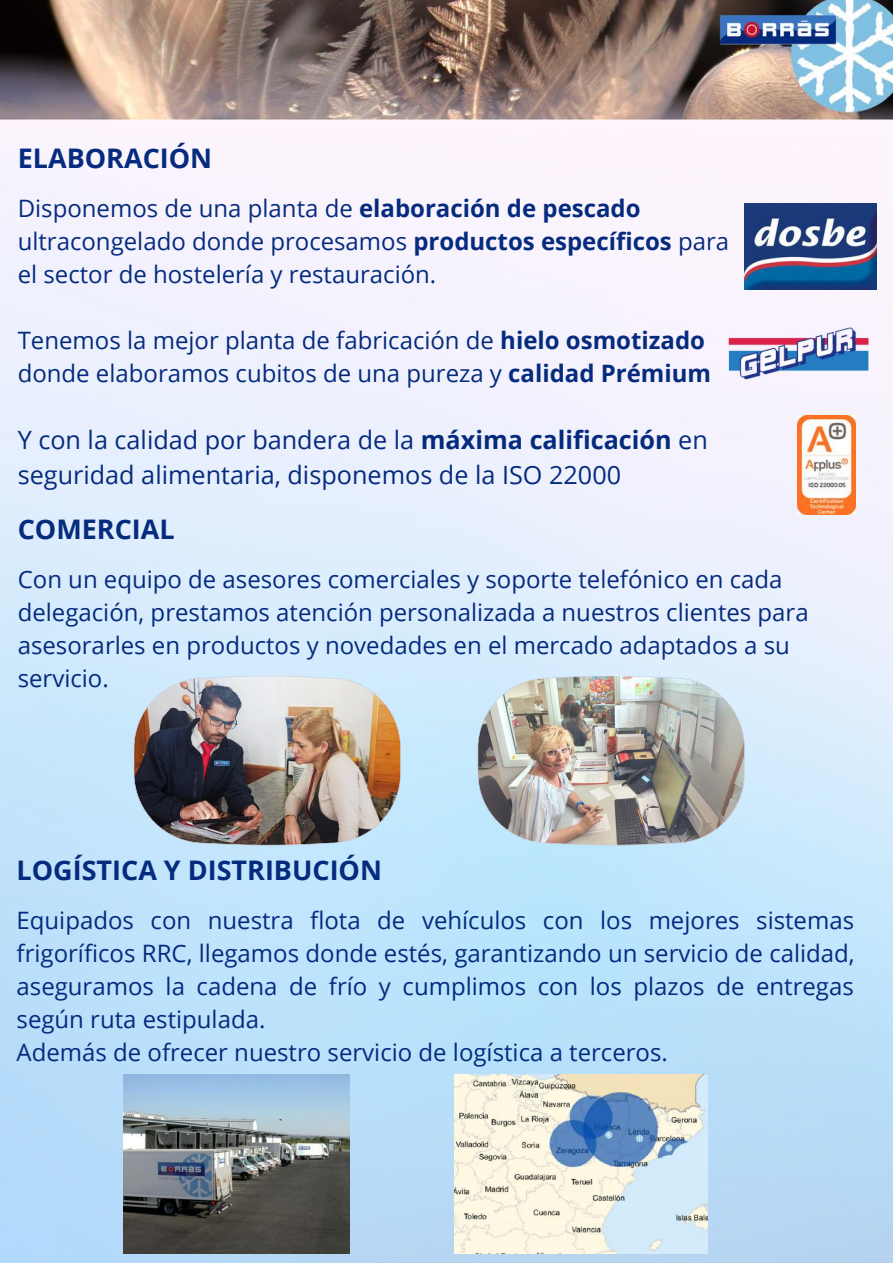
<style>
.page{position:relative;width:893px;height:1264px;background:#fff}
.page>*{position:absolute;margin:0;border:0;box-sizing:border-box;transform-origin:0 0}
.t1{font:700 27px "Open Sans";color:#052b7e}
.t2{font:25.2px/35px "Open Sans";color:#052b7e}
.t3{font:24px/33px "Open Sans";color:#052b7e}
.s1{font-weight:700}
</style>
<div class="page">
<img style="left:0;top:0;width:892px;height:1262px">
<img style="left:744px;top:203px;width:132px;height:87px">
<img style="left:719px;top:316px;width:156px;height:73px">
<img style="left:797px;top:415px;width:58px;height:99px">
<img style="left:134px;top:675px;width:267px;height:170px">
<img style="left:477px;top:675px;width:267px;height:170px">
<img style="left:123px;top:1073px;width:226px;height:180px">
<img style="left:455px;top:1073px;width:252px;height:180px">
<p class="t1" style="left:18px;top:139px;width:196px">ELABORACIÓN</p>
<p class="t3" style="left:18px;top:191px;width:713px">Disponemos de una planta de <span class="s1">elaboración de pescado </span>ultracongelado donde procesamos <span class="s1">productos específicos</span> para el sector de hostelería y restauración.</p>
<p class="t3" style="left:18px;top:323px;width:694px">Tenemos la mejor planta de fabricación de <span class="s1">hielo osmotizado </span>donde elaboramos cubitos de una pureza y <span class="s1">calidad Prémium</span></p>
<p class="t2" style="left:18px;top:422px;width:691px">Y con la calidad por bandera de la <span class="s1">máxima calificación</span> en seguridad alimentaria, disponemos de la ISO 22000</p>
<p class="t1" style="left:18px;top:510px;width:158px">COMERCIAL</p>
<p class="t3" style="left:18px;top:562px;width:792px">Con un equipo de asesores comerciales y soporte telefónico en cada delegación, prestamos atención personalizada a nuestros clientes para asesorarles en productos y novedades en el mercado adaptados a su servicio.</p>
<p class="t1" style="left:17px;top:850px;width:367px">LOGÍSTICA Y DISTRIBUCIÓN</p>
<p class="t3" style="left:17px;top:902px;width:839px">Equipados con nuestra flota de vehículos con los mejores sistemas frigoríficos RRC, llegamos donde estés, garantizando un servicio de calidad, aseguramos la cadena de frío y cumplimos con los plazos de entregas según ruta estipulada.<br>Además de ofrecer nuestro servicio de logística a terceros.</p>
</div>
